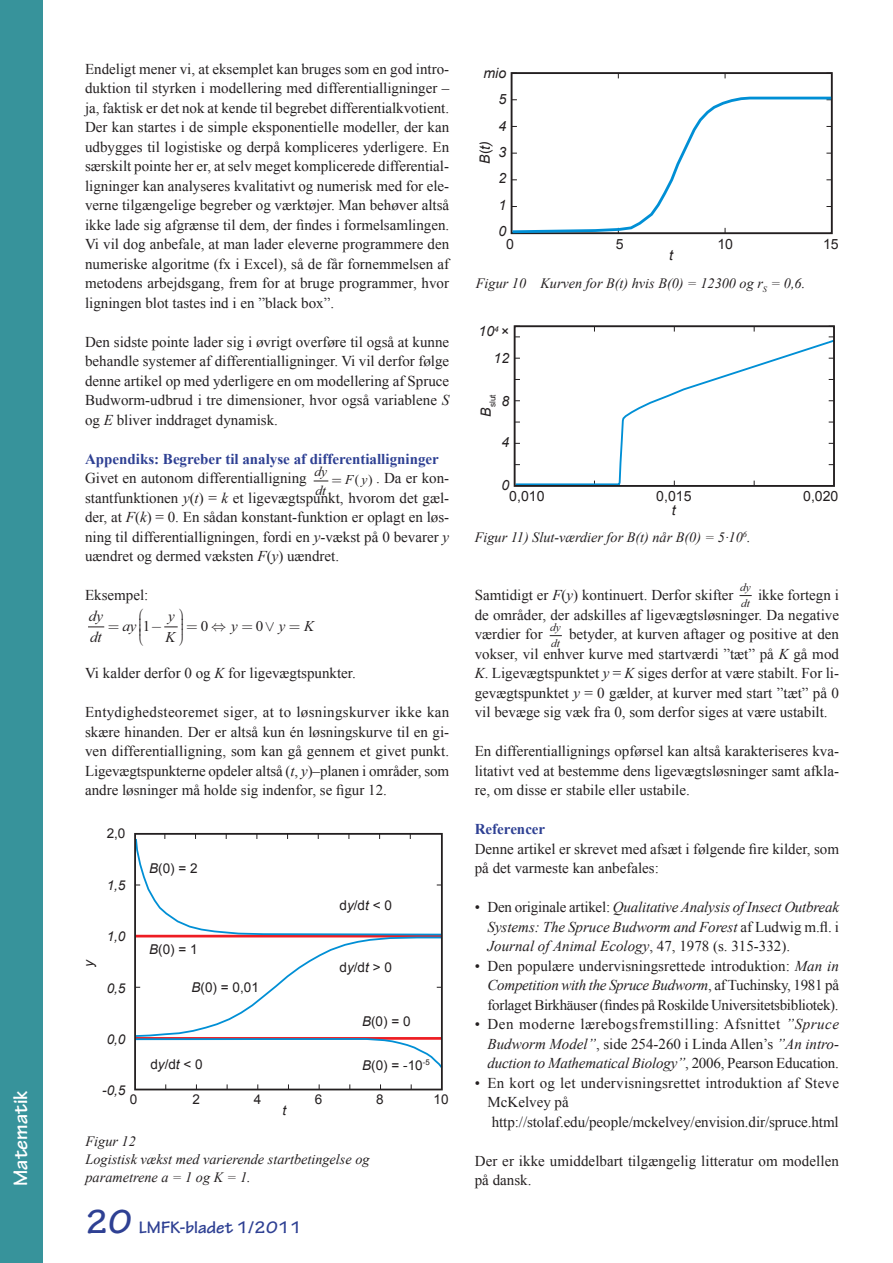
<style>
.page{position:relative;width:893px;height:1263px;background:#fff}
.page>*{position:absolute;margin:0;border:0;box-sizing:border-box;transform-origin:0 0}
.t1{font:700 21px "Tekton Pro";color:#fff}
.t2{font:700 18px "Tekton Pro";color:#2e4093}
.t3{font:15px/19.5px "Times New Roman";color:#231f20;text-align:justify}
.t4{font:italic 15px/21.1px "Times New Roman";color:#231f20}
.t5{font:700 15px "Times New Roman";color:#2e4093}
.t6{font:italic 14.25px/18px "Times New Roman";color:#231f20}
.t7{font:italic 14.1px/26.4px "Arial";color:#231f20;text-align:justify}
.t8{font:14.1px "Arial";color:#231f20}
.t9{font:13.5px "Arial";color:#231f20}
.t10{font:italic 13.5px "Arial";color:#231f20}
.t11{font:italic 13.5px/19.2px "Times New Roman";color:#231f20}
.t12{font:italic 11.25px/15.9px "Times New Roman";color:#231f20}
.t13{font:8.25px "Arial";color:#231f20}
.s1{font-style:italic}
.s2{font-style:normal}
.s3{font-size:36px}
</style>
<div class="page">
<div style="left:0;top:0;width:43px;height:1263px;background:#37939b"></div>
<svg style="left:739px;top:595px;width:13px;height:1px"></svg>
<svg style="left:550px;top:635px;width:12px;height:1px"></svg>
<div style="left:511px;top:72px;width:322px;height:162px;border:2px solid #231f20"></div>
<svg style="left:510px;top:95px;width:323px;height:140px"></svg>
<svg style="left:517px;top:341px;width:315px;height:143px"></svg>
<div style="left:514px;top:325px;width:321px;height:162px;border:2px solid #231f20"></div>
<svg style="left:137px;top:836px;width:303px;height:231px"></svg>
<div style="left:134px;top:833px;width:309px;height:257px;border:2px solid #231f20"></div>
<svg style="left:314px;top:480px;width:15px;height:2px"></svg>
<svg style="left:88px;top:626px;width:17px;height:2px"></svg>
<svg style="left:164px;top:626px;width:14px;height:2px"></svg>
<h1 class="t1" style="left:8px;top:1194px;width:97px;rotate:-90deg">Matematik</h1>
<p class="t3" style="left:85px;top:58px;width:366px">Endeligt mener vi, at eksemplet kan bruges som en god intro&shy;duktion til styrken i modellering med differentialligninger – ja, faktisk er det nok at kende til begrebet differentialkvotient.<br>Der kan startes i de simple eksponentielle modeller, der kan udbygges til logistiske og derpå kompliceres yderligere. En særskilt pointe her er, at selv meget komplicerede differential&shy;ligninger kan analyseres kvalitativt og numerisk med for ele&shy;verne tilgængelige begreber og værktøjer. Man behøver altså ikke lade sig afgrænse til dem, der findes i formelsamlingen.<br>Vi vil dog anbefale, at man lader eleverne programmere den numeriske algoritme (fx i Excel), så de får fornemmelsen af metodens arbejdsgang, frem for at bruge programmer, hvor ligningen blot tastes ind i en ”black box”.</p>
<p class="t3" style="left:85px;top:331px;width:366px">Den sidste pointe lader sig i øvrigt overføre til også at kunne behandle systemer af differentialligninger. Vi vil derfor følge denne artikel op med yderligere en om modellering af Spruce Budworm-udbrud i tre dimensioner, hvor også variablene <span class="s1">S </span>og <span class="s1">E</span> bliver inddraget dynamisk.</p>
<p class="t5" style="left:85px;top:448px;width:355px">Appendiks: Begreber til analyse af differentialligninger</p>
<p class="t3" style="left:85px;top:468px;width:223px">Givet en autonom differentialligning</p>
<p class="t11" style="left:314px;top:461px;width:14px">dy dt</p>
<p class="t3" style="left:85px;top:468px;width:366px;text-indent:260px"><sub>F</sub> <sub>y</sub><sub>(</sub> <sub>)</sub> . Da er kon&shy;stantfunktionen <span class="s1">y</span>(<span class="s1">t</span>) = <span class="s1">k</span> et ligevægtspunkt, hvorom det gæl&shy;der, at <span class="s1">F</span>(<span class="s1">k</span>) = 0. En sådan konstant-funktion er oplagt en løs&shy;ning til differentialligningen, fordi en <span class="s1">y</span>-vækst på 0 bevarer <span class="s1">y </span>uændret og dermed væksten <span class="s1">F</span>(<span class="s1">y</span>) uændret.</p>
<p class="t3" style="left:85px;top:585px;width:65px">Eksempel:</p>
<p class="t4" style="left:89px;top:605px;width:16px">dy dt</p>
<p class="t4" style="left:122px;top:615px;width:41px">ay <span class="s2">1</span>−</p>
<p class="t4" style="left:166px;top:605px;width:12px">y<br>K</p>
<p class="t3" style="left:201px;top:616px;width:39px">0⇔<span class="s1">y</span></p>
<p class="t3" style="left:256px;top:616px;width:31px">0∨ <span class="s1">y</span></p>
<p class="t4" style="left:304px;top:615px;width:12px">K</p>
<p class="t3" style="left:85px;top:663px;width:272px">Vi kalder derfor 0 og <span class="s1">K</span> for ligevægtspunkter.</p>
<p class="t3" style="left:85px;top:702px;width:366px">Entydighedsteoremet siger, at to løsningskurver ikke kan skære hinanden. Der er altså kun én løsningskurve til en gi&shy;ven differentialligning, som kan gå gennem et givet punkt.<br>Ligevægtspunkterne opdeler altså (<span class="s1">t</span>, <span class="s1">y</span>)–planen i områder, som andre løsninger må holde sig indenfor, se figur 12.</p>
<p class="t9" style="left:107px;top:825px;width:20px">2,0</p>
<p class="t10" style="left:107px;top:876px;width:20px">1,5</p>
<p class="t10" style="left:107px;top:928px;width:20px">1,0</p>
<p class="t10" style="left:107px;top:979px;width:20px">0,5</p>
<p class="t10" style="left:107px;top:1030px;width:20px">0,0</p>
<p class="t10" style="left:102px;top:1082px;width:25px">-0,5</p>
<p class="t9" style="left:149px;top:859px;width:50px"><span class="s1">B</span>(0) = 2</p>
<p class="t9" style="left:340px;top:896px;width:54px">d<span class="s1">y</span>/d<span class="s1">t</span> &lt; 0</p>
<p class="t9" style="left:149px;top:941px;width:50px"><span class="s1">B</span>(0) = 1</p>
<p class="t9" style="left:192px;top:978px;width:69px"><span class="s1">B</span>(0) = 0,01</p>
<p class="t10" style="left:80px;top:967px;width:9px;rotate:-90deg">y</p>
<p class="t9" style="left:340px;top:959px;width:54px">d<span class="s1">y</span>/d<span class="s1">t</span> &gt; 0</p>
<p class="t9" style="left:362px;top:1012px;width:50px"><span class="s1">B</span>(0) = 0</p>
<p class="t9" style="left:362px;top:1056px;width:69px"><span class="s1">B</span>(0) = -10<sup>-5</sup></p>
<p class="t9" style="left:150px;top:1055px;width:54px">d<span class="s1">y</span>/d<span class="s1">t</span> &lt; 0</p>
<p class="t9" style="left:130px;top:1091px;width:9px">0</p>
<p class="t9" style="left:192px;top:1091px;width:9px">2</p>
<p class="t9" style="left:254px;top:1091px;width:9px">4</p>
<p class="t9" style="left:315px;top:1091px;width:9px">6</p>
<p class="t9" style="left:376px;top:1091px;width:9px">8</p>
<p class="t9" style="left:433px;top:1091px;width:17px">10</p>
<p class="t10" style="left:282px;top:1102px;width:5px">t</p>
<p class="t6" style="left:86px;top:1132px;width:286px">Figur 12<br>Logistisk vækst med varierende startbetingelse og parametrene a = 1 og K = 1.</p>
<p class="t2" style="left:85px;top:1216px;width:218px"><span class="s3">20</span> LMFK-bladet 1/2011</p>
<p class="t7" style="left:498px;top:60px;width:9px;text-indent:-15px">mio 5<br>4<br>3<br>2<br>1<br>0</p>
<p class="t7" style="left:472px;top:164px;width:25px;rotate:-90deg">B<span class="s2">(</span>t)</p>
<p class="t8" style="left:506px;top:234px;width:9px">0</p>
<p class="t8" style="left:616px;top:234px;width:9px">5</p>
<p class="t8" style="left:717px;top:234px;width:17px">10</p>
<p class="t8" style="left:823px;top:234px;width:17px">15</p>
<p class="t7" style="left:669px;top:242px;width:5px">t</p>
<p class="t6" style="left:476px;top:274px;width:331px">Figur 10 Kurven for B(t) hvis B(0) = 12300 og r<sub>S</sub> = 0,6.</p>
<p class="t7" style="left:479px;top:319px;width:32px;text-align:right">10<sup>4</sup> <span class="s2">×<br></span>12</p>
<p class="t7" style="left:501px;top:388px;width:9px">8</p>
<p class="t7" style="left:501px;top:429px;width:9px">4</p>
<p class="t7" style="left:501px;top:472px;width:9px">0</p>
<p class="t13" style="left:487px;top:417px;width:24px;rotate:-90deg"><sup>B</sup>slut</p>
<p class="t8" style="left:509px;top:487px;width:37px">0,010</p>
<p class="t8" style="left:656px;top:487px;width:37px">0,015</p>
<p class="t8" style="left:803px;top:487px;width:37px">0,020</p>
<p class="t7" style="left:672px;top:497px;width:5px">t</p>
<p class="t6" style="left:475px;top:528px;width:277px">Figur 11) Slut-værdier for B(t) når B(0) = 5·10<sup>6</sup>.</p>
<p class="t3" style="left:475px;top:585px;width:260px">Samtidigt er <span class="s1">F</span>(<span class="s1">y</span>) kontinuert. Derfor skifter</p>
<p class="t12" style="left:740px;top:579px;width:12px">dy dt</p>
<p class="t3" style="left:475px;top:585px;width:366px;text-indent:283px">ikke fortegn i de områder, der adskilles af ligevægtsløsninger. Da negative værdier for</p>
<p class="t12" style="left:550px;top:619px;width:12px">dy dt</p>
<p class="t3" style="left:475px;top:624px;width:366px;text-indent:94px">betyder, at kurven aftager og positive at den vokser, vil enhver kurve med startværdi ”tæt” på <span class="s1">K</span> gå mod <span class="s1">K</span>. Ligevægtspunktet <span class="s1">y</span> = <span class="s1">K</span> siges derfor at være stabilt. For li&shy;gevægtspunktet <span class="s1">y</span> = 0 gælder, at kurver med start ”tæt” på 0 vil bevæge sig væk fra 0, som derfor siges at være ustabilt.</p>
<p class="t3" style="left:475px;top:741px;width:366px">En differentiallignings opførsel kan altså karakteriseres kva&shy;litativt ved at bestemme dens ligevægtsløsninger samt afkla&shy;re, om disse er stabile eller ustabile.</p>
<p class="t5" style="left:475px;top:819px;width:72px">Referencer</p>
<p class="t3" style="left:475px;top:838px;width:366px">Denne artikel er skrevet med afsæt i følgende fire kilder, som på det varmeste kan anbefales:</p>
<p class="t4" style="left:488px;top:897px;width:353px;line-height:19.5px;text-align:justify;text-indent:-13px"><span class="s2">• Den originale artikel:</span> Qualitative Analysis of Insect Outbreak Systems: The Spruce Budworm and Forest <span class="s2">af Ludwig m.fl. i </span>Journal of Animal Ecology<span class="s2">, 47, 1978 (s. 315-332).</span></p>
<p class="t3" style="left:488px;top:955px;width:353px;text-indent:-13px">• Den populære undervisningsrettede introduktion: <span class="s1">Man in Competition with the Spruce Budworm</span>, af Tuchinsky, 1981 på forlaget Birkhäuser (findes på Roskilde Universitetsbibliotek).</p>
<p class="t3" style="left:488px;top:1014px;width:353px;text-indent:-13px">• Den moderne lærebogsfremstilling: Afsnittet <span class="s1">”Spruce Budworm Model”</span>, side 254-260 i Linda Allen’s <span class="s1">”An intro&shy;duction to Mathematical Biology”</span>, 2006, Pearson Education.</p>
<p class="t3" style="left:488px;top:1072px;width:353px;text-align:left;text-indent:-13px">• En kort og let undervisningsrettet introduktion af Steve<br>McKelvey på http://stolaf.edu/people/mckelvey/envision.dir/spruce.html</p>
<p class="t3" style="left:475px;top:1150px;width:366px">Der er ikke umiddelbart tilgængelig litteratur om modellen på dansk.</p>
</div>
